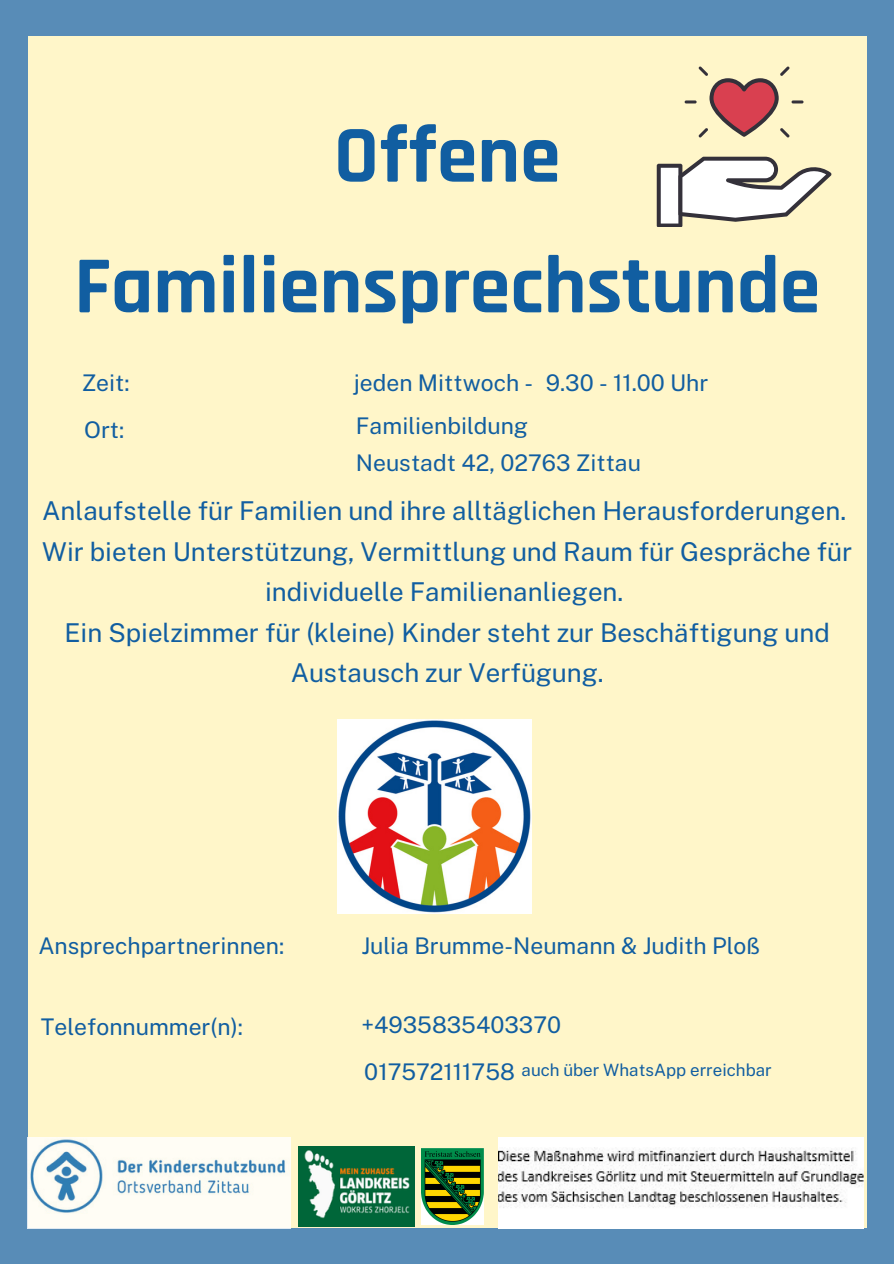
<style>
.page{position:relative;width:894px;height:1264px;background:#fff}
.page>*{position:absolute;margin:0;border:0;box-sizing:border-box;transform-origin:0 0}
.t1{font:700 81.75px/130.6px "Rajdhani";color:#115ea1;text-align:center}
.t2{font:25.95px/40.5px "Public Sans";color:#115ea1;text-align:center}
.t3{font:22.95px "Public Sans";color:#115ea1}
.t4{font:16.95px "Public Sans";color:#115ea1}
.s1{font-size:22.95px}
</style>
<div class="page">
<div style="left:0;top:0;width:893px;height:1263px;background:#588cb7"></div>
<div style="left:28px;top:36px;width:838px;height:1191px;background:#fff6c9"></div>
<svg style="left:656px;top:157px;width:175px;height:70px"></svg>
<svg style="left:684px;top:67px;width:119px;height:70px"></svg>
<img style="left:28px;top:1137px;width:262px;height:90px">
<img style="left:298px;top:1146px;width:116px;height:80px">
<img style="left:421px;top:1148px;width:62px;height:76px">
<img style="left:498px;top:1137px;width:365px;height:90px">
<img style="left:337px;top:719px;width:194px;height:194px">
<h1 class="t1" style="left:74px;top:92px;width:747px">Offene<br>Familiensprechstunde</h1>
<p class="t3" style="left:82px;top:369px;width:49px">Zeit:</p>
<p class="t3" style="left:84px;top:416px;width:42px">Ort:</p>
<p class="t3" style="left:354px;top:369px;width:356px">jeden Mittwoch - 9.30 - 11.00 Uhr</p>
<p class="t3" style="left:356px;top:412px;width:174px">Familienbildung</p>
<p class="t3" style="left:356px;top:449px;width:286px">Neustadt 42, 02763 Zittau</p>
<p class="t2" style="left:42px;top:490px;width:811px">Anlaufstelle für Familien und ihre alltäglichen Herausforderungen.<br>Wir bieten Unterstützung, Vermittlung und Raum für Gespräche für individuelle Familienanliegen.<br>Ein Spielzimmer für (kleine) Kinder steht zur Beschäftigung und Austausch zur Verfügung.</p>
<p class="t3" style="left:38px;top:931px;width:247px">Ansprechpartnerinnen:</p>
<p class="t3" style="left:41px;top:1012px;width:203px">Telefonnummer(n):</p>
<p class="t3" style="left:361px;top:931px;width:400px">Julia Brumme-Neumann &amp; Judith Ploß</p>
<p class="t3" style="left:361px;top:1011px;width:201px">+4935835403370</p>
<p class="t4" style="left:364px;top:1060px;width:409px"><span class="s1">017572111758</span> auch über WhatsApp erreichbar</p>
</div>
